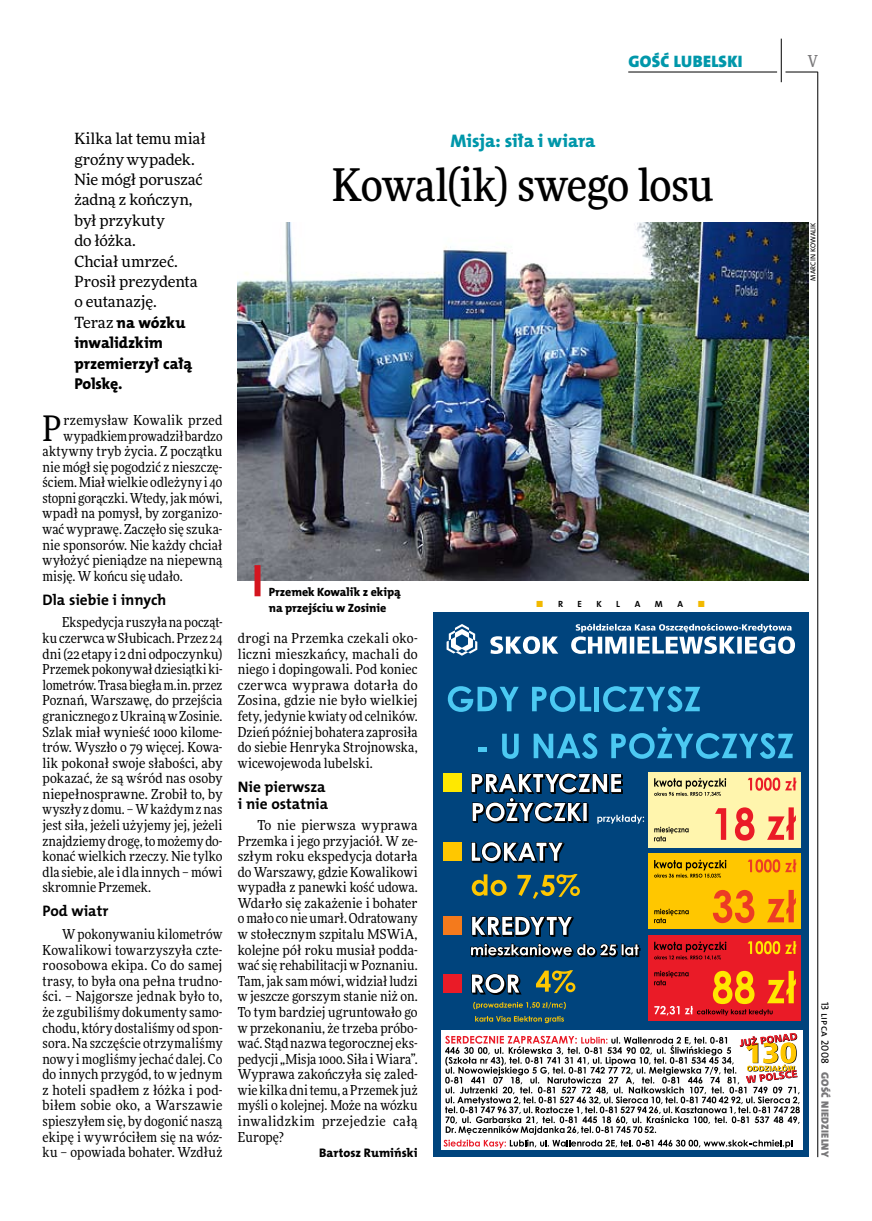
<style>
.page{position:relative;width:872px;height:1221px;background:#fff}
.page>*{position:absolute;margin:0;border:0;box-sizing:border-box;transform-origin:0 0}
.t1{font:500 45px "Freeday Narrow";letter-spacing:-.01em;color:#000}
.t2{font:35.25px "Freeday Narrow News";color:#000}
.t3{font:18.3px "The Mix HP8 Ex Bld";letter-spacing:.02em;color:#0097aa}
.t4{font:16.65px "The Mix HP9 Blk";letter-spacing:.02em;color:#0097aa}
.t5{font:500 16.5px "Freeday Narrow";color:#787779;scale:.9 1}
.t6{font:15.75px/20.4px "The Mix HP8 Ex Bld";letter-spacing:.01em;color:#000}
.t7{font:15.45px/20.4px "Freeday News";letter-spacing:-.01em;color:#000}
.t8{font:15.3px/17.7px "The Mix HP7 Bld";color:#000}
.t9{font:13.8px/15.6px "Freeday Narrow News";letter-spacing:.01em;color:#000;text-align:justify}
.t10{font:12.45px "The Mix HP8 Ex Bld";letter-spacing:.005em;color:#000}
.t11{font:12px/15.6px "The Mix HP8 Ex Bld";letter-spacing:.02em;color:#000}
.t12{font:10.5px "The Mix HP9 Blk";letter-spacing:.025em;color:#787779}
.t13{font:10.5px "The Mix HP5 Plain";letter-spacing:.015em;color:#000}
.t14{font:9px "The Mix HP7 Bld";color:#000}
.t15{font:9px "The Mix HP7 Bld";color:#f2b900}
.t16{font:7.2px "The Mix HP5 Plain";color:#000}
.s1{font-family:"Freeday News";font-size:15.45px}
.s2{color:#000}
</style>
<div class="page">
<hr style="left:817px;top:72px;width:1px;height:1084px;background:#000">
<hr style="left:781px;top:39px;width:1px;height:43px;background:#000">
<hr style="left:785px;top:72px;width:32px;height:1px;background:#000">
<hr style="left:628px;top:72px;width:149px;height:1px;background:#000">
<div style="left:433px;top:612px;width:375px;height:544px;background:#00447d"></div>
<div style="left:441px;top:1030px;width:361px;height:120px;background:#fff"></div>
<svg style="left:446px;top:624px;width:31px;height:31px"></svg>
<svg style="left:490px;top:636px;width:68px;height:18px"></svg>
<svg style="left:571px;top:624px;width:224px;height:30px"></svg>
<svg style="left:447px;top:686px;width:346px;height:72px"></svg>
<svg style="left:443px;top:1033px;width:357px;height:115px"></svg>
<div style="left:648px;top:853px;width:153px;height:75px;background:#ffc700"></div>
<svg style="left:654px;top:908px;width:34px;height:15px"></svg>
<svg style="left:713px;top:889px;width:83px;height:34px"></svg>
<svg style="left:654px;top:859px;width:72px;height:19px"></svg>
<svg style="left:748px;top:859px;width:48px;height:13px"></svg>
<div style="left:648px;top:935px;width:153px;height:86px;background:#ea1b27"></div>
<svg style="left:748px;top:941px;width:48px;height:13px"></svg>
<svg style="left:654px;top:941px;width:72px;height:18px"></svg>
<svg style="left:654px;top:970px;width:142px;height:45px"></svg>
<div style="left:648px;top:772px;width:153px;height:75px;background:#fff5ad"></div>
<svg style="left:654px;top:826px;width:34px;height:15px"></svg>
<svg style="left:748px;top:777px;width:48px;height:13px"></svg>
<svg style="left:715px;top:807px;width:81px;height:33px"></svg>
<svg style="left:654px;top:778px;width:72px;height:18px"></svg>
<svg style="left:471px;top:973px;width:50px;height:21px"></svg>
<svg style="left:471px;top:841px;width:94px;height:22px"></svg>
<svg style="left:470px;top:916px;width:170px;height:41px"></svg>
<svg style="left:473px;top:1002px;width:93px;height:7px"></svg>
<svg style="left:536px;top:970px;width:39px;height:23px"></svg>
<svg style="left:475px;top:1016px;width:89px;height:7px"></svg>
<div style="left:443px;top:773px;width:18px;height:18px;background:#ffe800"></div>
<div style="left:443px;top:842px;width:18px;height:18px;background:#ffc700"></div>
<div style="left:443px;top:916px;width:18px;height:18px;background:#f47a1c"></div>
<div style="left:443px;top:974px;width:18px;height:18px;background:#ea1b27"></div>
<svg style="left:472px;top:874px;width:108px;height:24px"></svg>
<svg style="left:471px;top:773px;width:173px;height:50px"></svg>
<img style="left:238px;top:222px;width:570px;height:358px">
<div style="left:254px;top:565px;width:6px;height:31px;background:#d4151f"></div>
<p class="t4" style="left:628px;top:50px;width:116px">GOŚĆ LUBELSKI</p>
<p class="t5" style="left:807px;top:50px;width:13px">V</p>
<p class="t7" style="left:74px;top:128px;width:133px">Kilka lat temu miał groźny wypadek.<br>Nie mógł poruszać żadną z kończyn, był przykuty<br>do łóżka.<br>Chciał umrzeć.<br>Prosił prezydenta o eutanazję.</p>
<p class="t6" style="left:74px;top:312px;width:119px"><span class="s1">Teraz</span> na wózku inwalidzkim przemierzył całą<br>Polskę.</p>
<h2 class="t2" style="left:43px;top:406px;width:21px">P</h2>
<p class="t9" style="left:64px;top:412px;width:160px">rzemysław Kowalik przed</p>
<p class="t9" style="left:64px;top:427px;width:160px">wypadkiem prowadził bardzo</p>
<p class="t9" style="left:43px;top:443px;width:181px">aktywny tryb życia. Z początku</p>
<p class="t9" style="left:43px;top:459px;width:181px">nie mógł się pogodzić z nieszczę-</p>
<p class="t9" style="left:43px;top:474px;width:181px">ściem. Miał wielkie odleżyny i 40</p>
<p class="t9" style="left:43px;top:490px;width:181px">stopni gorączki. Wtedy, jak mówi,</p>
<p class="t9" style="left:43px;top:505px;width:181px">wpadł na pomysł, by zorganizo-</p>
<p class="t9" style="left:43px;top:521px;width:181px">wać wyprawę. Zaczęło się szuka-</p>
<p class="t9" style="left:43px;top:536px;width:181px">nie sponsorów. Nie każdy chciał</p>
<p class="t9" style="left:43px;top:552px;width:181px">wyłożyć pieniądze na niepewną</p>
<p class="t9" style="left:43px;top:568px;width:142px">misję. W końcu się udało.</p>
<p class="t8" style="left:43px;top:591px;width:125px">Dla siebie i innych</p>
<p class="t9" style="left:43px;top:614px;width:181px;text-indent:20px">Ekspedycja ruszyła na począt&shy;ku czerwca wSłubicach. Przez 24 dni (22 etapy i 2 dni odpoczynku)<br>Przemek pokonywał dziesiątki ki&shy;lometrów. Trasa biegła m.in. przez Poznań, Warszawę, do przejścia granicznego zUkrainą wZosinie.<br>Szlak miał wynieść 1000 kilome&shy;trów. Wyszło o 79 więcej. Kowa&shy;lik pokonał swoje słabości, aby pokazać, że są wśród nas osoby niepełnosprawne. Zrobił to, by wyszły z domu. – Wkażdym znas jest siła, jeżeli użyjemy jej, jeżeli znajdziemy drogę, to możemy do&shy;konać wielkich rzeczy. Nie tylko dla siebie, ale i dla innych – mówi skromnie Przemek.</p>
<p class="t8" style="left:43px;top:902px;width:67px">Pod wiatr</p>
<p class="t9" style="left:43px;top:926px;width:181px;text-indent:20px">Wpokonywaniu kilometrów Kowalikowi towarzyszyła czte&shy;roosobowa ekipa. Co do samej trasy, to była ona pełna trudno&shy;ści. – Najgorsze jednak było to, że zgubiliśmy dokumenty samo&shy;chodu, który dostaliśmy od spon&shy;sora. Na szczęście otrzymaliśmy nowy i mogliśmy jechać dalej. Co do innych przygód, to w jednym z hoteli spadłem z łóżka i pod&shy;biłem sobie oko, a Warszawie spieszyłem się, by dogonić naszą ekipę i wywróciłem się na wóz&shy;ku – opowiada bohater. Wzdłuż</p>
<h3 class="t3" style="left:450px;top:129px;width:146px">Misja: siła i wiara</h3>
<h1 class="t1" style="left:332px;top:157px;width:383px">Kowal(ik) swego losu</h1>
<p class="t11" style="left:269px;top:584px;width:133px">Przemek Kowalik z ekipą na przejściu w Zosinie</p>
<p class="t9" style="left:238px;top:630px;width:181px">drogi na Przemka czekali oko&shy;liczni mieszkańcy, machali do niego i dopingowali. Pod koniec czerwca wyprawa dotarła do Zosina, gdzie nie było wielkiej fety, jedynie kwiaty od celników.<br>Dzień później bohatera zaprosiła do siebie Henryka Strojnowska, wicewojewoda lubelski.</p>
<p class="t8" style="left:238px;top:777px;width:92px">Nie pierwsza i nie ostatnia</p>
<p class="t9" style="left:238px;top:817px;width:181px;text-indent:20px">To nie pierwsza wyprawa Przemka i jego przyjaciół. W ze&shy;szłym roku ekspedycja dotarła do Warszawy, gdzie Kowalikowi wypadła z panewki kość udowa.<br>Wdarło się zakażenie i bohater omało co nie umarł. Odratowany w stołecznym szpitalu MSWiA, kolejne pół roku musiał podda&shy;wać się rehabilitacji w Poznaniu.<br>Tam, jak sam mówi, widział ludzi w jeszcze gorszym stanie niż on.<br>To tym bardziej ugruntowało go w przekonaniu, że trzeba próbo&shy;wać. Stąd nazwa tegorocznej eks&shy;pedycji „Misja 1000. Siła iWiara”.<br>Wyprawa zakończyła się zaled&shy;wie kilka dni temu, a Przemek już myśli o kolejnej. Może na wózku inwalidzkim przejedzie całą Europę?</p>
<p class="t10" style="left:319px;top:1144px;width:100px">Bartosz Rumiński</p>
<p class="t15" style="left:536px;top:598px;width:28px">■ <span class="s2">r</span></p>
<p class="t14" style="left:577px;top:598px;width:6px">e</p>
<p class="t14" style="left:596px;top:598px;width:16px">kla</p>
<p class="t14" style="left:655px;top:598px;width:9px">m</p>
<p class="t14" style="left:677px;top:598px;width:7px">a</p>
<p class="t15" style="left:697px;top:598px;width:9px">■</p>
<p class="t16" style="left:808px;top:280px;width:60px;rotate:-90deg">Marcin Kowalik</p>
<p class="t13" style="left:832px;top:1001px;width:64px;rotate:90deg">13 lipca 2008</p>
<p class="t12" style="left:832px;top:1071px;width:87px;rotate:90deg">GOŚĆ NIEDZIELNY</p>
</div>
